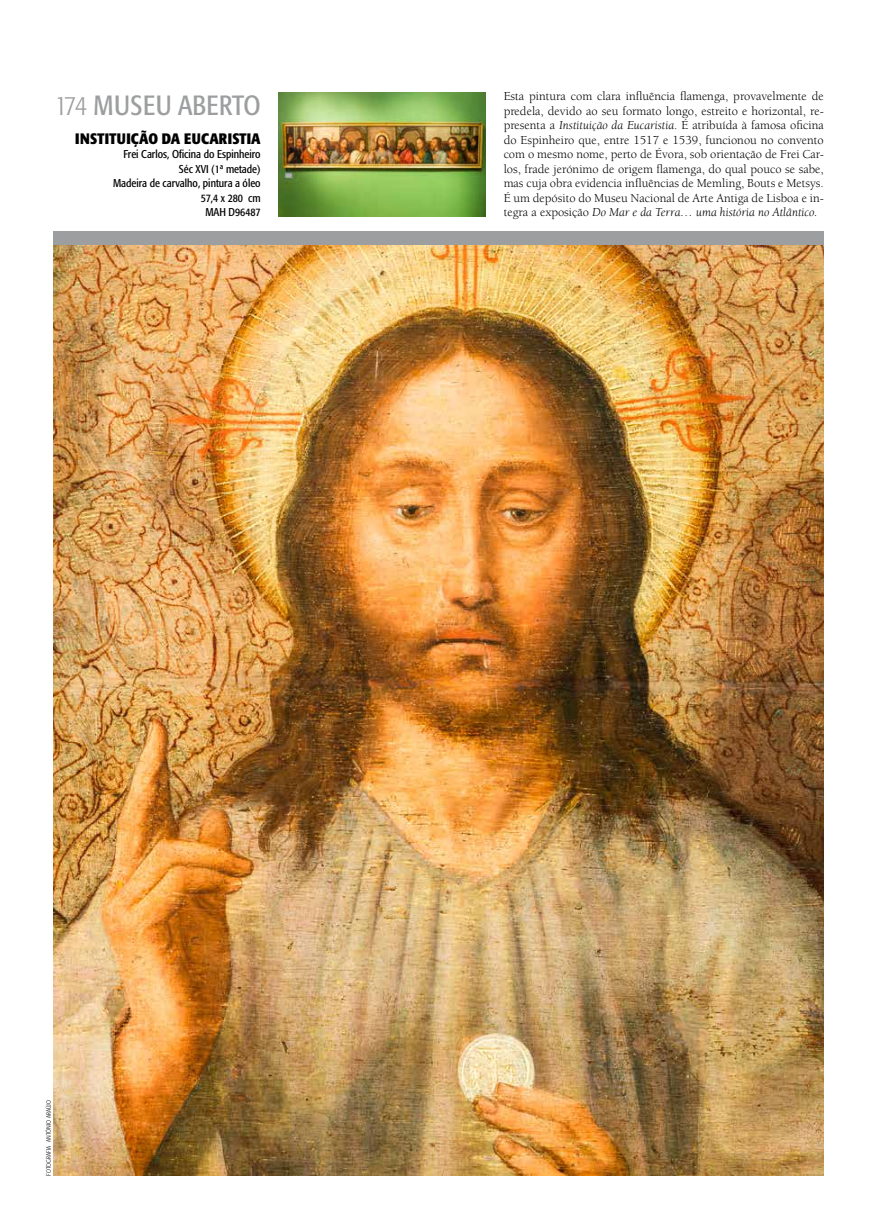
<style>
.page{position:relative;width:877px;height:1232px;background:#fff}
.page>*{position:absolute;margin:0;border:0;box-sizing:border-box;transform-origin:0 0}
.t1{font:condensed 27.5px "Formata";letter-spacing:.02em;color:#9c9e9f}
.t2{font:700 condensed 15px "Formata";letter-spacing:.01em;color:#000}
.t3{font:12.5px/14.5px "Berkeley";color:#000;text-align:justify}
.t4{font:condensed 11.25px/14.5px "Formata";color:#000;text-align:right}
.t5{font:300 condensed 6.25px "Formata";color:#000}
.s1{font-weight:300}
.s2{font-style:italic}
</style>
<div class="page">
<div style="left:53px;top:231px;width:771px;height:14px;background:#9c9e9f"></div>
<img style="left:53px;top:245px;width:771px;height:930px">
<img style="left:278px;top:92px;width:208px;height:124px">
<h1 class="t1" style="left:55px;top:89px;width:207px"><span class="s1">174</span> MUSEU ABERTO</h1>
<p class="t3" style="left:504px;top:89px;width:322px">Esta pintura com clara influência flamenga, provavelmente de predela, devido ao seu formato longo, estreito e horizontal, re&shy;presenta a <span class="s2">Instituição da Eucaristia</span>. É atribuída à famosa oficina do Espinheiro que, entre 1517 e 1539, funcionou no convento com o mesmo nome, perto de Évora, sob orientação de Frei Car&shy;los, frade jerónimo de origem flamenga, do qual pouco se sabe, mas cuja obra evidencia influências de Memling, Bouts e Metsys.<br>É um depósito do Museu Nacional de Arte Antiga de Lisboa e in&shy;tegra a exposição <span class="s2">Do Mar e da Terra… uma história no Atlântico.</span></p>
<p class="t2" style="left:75px;top:129px;width:187px">INSTITUIÇÃO DA EUCARISTIA</p>
<p class="t4" style="left:113px;top:147px;width:149px">Frei Carlos, Oficina do Espinheiro<br>Séc XVI (1ª metade)<br>Madeira de carvalho, pintura a óleo<br>57,4 x 280 cm<br>MAH D96487</p>
<p class="t5" style="left:45px;top:1175px;width:77px;rotate:-90deg">FOTOGRAFIA ANTÓNIO ARAÚJO</p>
</div>
